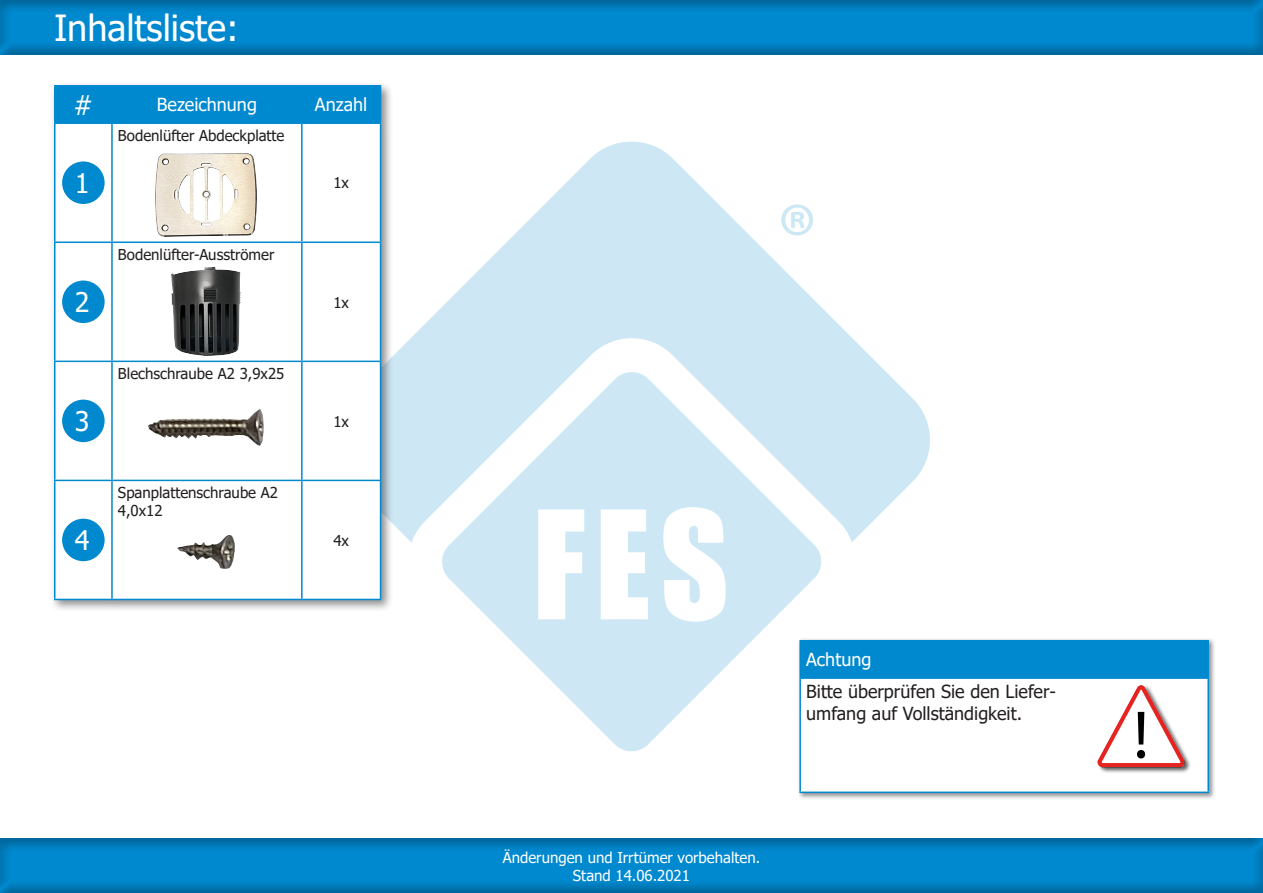
<style>
.page{position:relative;width:1263px;height:893px;background:#fff}
.page>*{position:absolute;margin:0;border:0;box-sizing:border-box;transform-origin:0 0}
.t1{font:36px "Tahoma";color:#fff}
.t2{font:27px "Tahoma";color:#fff}
.t3{font:18px "Tahoma";color:#231f20}
.t4{font:18px "Tahoma";color:#fff}
.t5{font:15px/18px "Tahoma";color:#231f20}
.t6{font:15px/18px "Tahoma";color:#fff;text-align:center}
</style>
<div class="page">
<img style="left:394px;top:141px;width:536px;height:611px">
<div style="left:0;top:0;width:1263px;height:55px;background:#231f20;opacity:.5"></div>
<div style="left:50px;top:81px;width:344px;height:531px;background:#231f20;opacity:.5"></div>
<div style="left:56px;top:87px;width:324px;height:35px;background:#0089cf"></div>
<svg style="left:56px;top:124px;width:324px;height:475px"></svg>
<hr style="left:54px;top:122px;width:58px;height:2px;background:#0089cf">
<hr style="left:112px;top:122px;width:190px;height:2px;background:#0089cf">
<hr style="left:302px;top:122px;width:79px;height:2px;background:#0089cf">
<hr style="left:54px;top:85px;width:58px;height:2px;background:#0089cf">
<hr style="left:54px;top:87px;width:2px;height:35px;background:#0089cf">
<hr style="left:112px;top:85px;width:190px;height:2px;background:#0089cf">
<hr style="left:111px;top:87px;width:2px;height:35px;background:#0089cf">
<hr style="left:302px;top:85px;width:79px;height:2px;background:#0089cf">
<hr style="left:301px;top:87px;width:2px;height:35px;background:#0089cf">
<hr style="left:380px;top:87px;width:1px;height:35px;background:#0089cf">
<hr style="left:54px;top:124px;width:2px;height:118px;background:#0089cf">
<hr style="left:111px;top:124px;width:2px;height:118px;background:#0089cf">
<hr style="left:301px;top:124px;width:2px;height:118px;background:#0089cf">
<hr style="left:380px;top:124px;width:1px;height:118px;background:#0089cf">
<hr style="left:54px;top:242px;width:58px;height:1px;background:#0089cf">
<hr style="left:54px;top:243px;width:2px;height:118px;background:#0089cf">
<hr style="left:112px;top:242px;width:190px;height:1px;background:#0089cf">
<hr style="left:111px;top:243px;width:2px;height:118px;background:#0089cf">
<hr style="left:302px;top:242px;width:79px;height:1px;background:#0089cf">
<hr style="left:301px;top:243px;width:2px;height:118px;background:#0089cf">
<hr style="left:380px;top:243px;width:1px;height:118px;background:#0089cf">
<hr style="left:54px;top:361px;width:58px;height:1px;background:#0089cf">
<hr style="left:54px;top:362px;width:2px;height:118px;background:#0089cf">
<hr style="left:112px;top:361px;width:190px;height:1px;background:#0089cf">
<hr style="left:111px;top:362px;width:2px;height:118px;background:#0089cf">
<hr style="left:302px;top:361px;width:79px;height:1px;background:#0089cf">
<hr style="left:301px;top:362px;width:2px;height:118px;background:#0089cf">
<hr style="left:380px;top:362px;width:1px;height:118px;background:#0089cf">
<hr style="left:54px;top:480px;width:58px;height:1px;background:#0089cf">
<hr style="left:54px;top:481px;width:2px;height:118px;background:#0089cf">
<hr style="left:112px;top:480px;width:190px;height:1px;background:#0089cf">
<hr style="left:111px;top:481px;width:2px;height:118px;background:#0089cf">
<hr style="left:302px;top:480px;width:79px;height:1px;background:#0089cf">
<hr style="left:301px;top:481px;width:2px;height:118px;background:#0089cf">
<hr style="left:380px;top:481px;width:1px;height:118px;background:#0089cf">
<hr style="left:54px;top:599px;width:58px;height:1px;background:#0089cf">
<hr style="left:112px;top:599px;width:190px;height:1px;background:#0089cf">
<hr style="left:302px;top:599px;width:79px;height:1px;background:#0089cf">
<div style="left:62px;top:161px;width:43px;height:43px;background:#0089cf;border-radius:50%"></div>
<div style="left:62px;top:281px;width:43px;height:42px;background:#0089cf;border-radius:50%"></div>
<div style="left:62px;top:400px;width:43px;height:42px;background:#0089cf;border-radius:50%"></div>
<div style="left:62px;top:519px;width:43px;height:42px;background:#0089cf;border-radius:50%"></div>
<img style="left:156px;top:154px;width:100px;height:82px">
<img style="left:172px;top:268px;width:68px;height:87px">
<img style="left:149px;top:409px;width:114px;height:36px">
<img style="left:178px;top:535px;width:56px;height:34px">
<div style="left:797px;top:637px;width:419px;height:163px;background:#231f20;opacity:.5"></div>
<div style="left:800px;top:641px;width:408px;height:37px;background:#0089cf"></div>
<div style="left:800px;top:678px;width:408px;height:114px;background:#fff"></div>
<hr style="left:799px;top:677px;width:410px;height:2px;background:#0089cf">
<hr style="left:799px;top:640px;width:410px;height:1px;background:#0089cf">
<hr style="left:799px;top:641px;width:2px;height:36px;background:#0089cf">
<hr style="left:1207px;top:641px;width:2px;height:36px;background:#0089cf">
<hr style="left:799px;top:679px;width:2px;height:112px;background:#0089cf">
<hr style="left:1207px;top:679px;width:2px;height:112px;background:#0089cf">
<hr style="left:799px;top:791px;width:410px;height:2px;background:#0089cf">
<div style="left:1097px;top:685px;width:94px;height:89px;background:#231f20;opacity:.75"></div>
<img style="left:1097px;top:685px;width:88px;height:83px">
<div style="left:0;top:837px;width:1263px;height:56px;background:#231f20;opacity:.5"></div>
<p class="t1" style="left:54px;top:4px;width:186px">Inhaltsliste:</p>
<p class="t2" style="left:74px;top:87px;width:21px">#</p>
<p class="t4" style="left:157px;top:93px;width:102px">Bezeichnung</p>
<p class="t4" style="left:315px;top:93px;width:54px">Anzahl</p>
<p class="t5" style="left:118px;top:127px;width:168px">Bodenlüfter Abdeckplatte</p>
<p class="t2" style="left:75px;top:165px;width:16px">1</p>
<p class="t5" style="left:333px;top:175px;width:17px">1x</p>
<p class="t5" style="left:118px;top:246px;width:158px">Bodenlüfter-Ausströmer</p>
<p class="t2" style="left:75px;top:284px;width:16px">2</p>
<p class="t5" style="left:333px;top:294px;width:17px">1x</p>
<p class="t5" style="left:118px;top:365px;width:168px">Blechschraube A2 3,9x25</p>
<p class="t2" style="left:75px;top:403px;width:16px">3</p>
<p class="t5" style="left:333px;top:413px;width:17px">1x</p>
<p class="t5" style="left:118px;top:484px;width:162px">Spanplattenschraube A2<br>4,0x12</p>
<p class="t2" style="left:75px;top:522px;width:16px">4</p>
<p class="t5" style="left:333px;top:532px;width:17px">4x</p>
<p class="t4" style="left:806px;top:648px;width:67px">Achtung</p>
<p class="t3" style="left:806px;top:679px;width:251px">Bitte überprüfen Sie den Liefer-</p>
<p class="t3" style="left:806px;top:701px;width:217px">umfang auf Vollständigkeit.</p>
<p class="t6" style="left:503px;top:849px;width:259px">Änderungen und Irrtümer vorbehalten.<br>Stand 14.06.2021</p>
</div>
